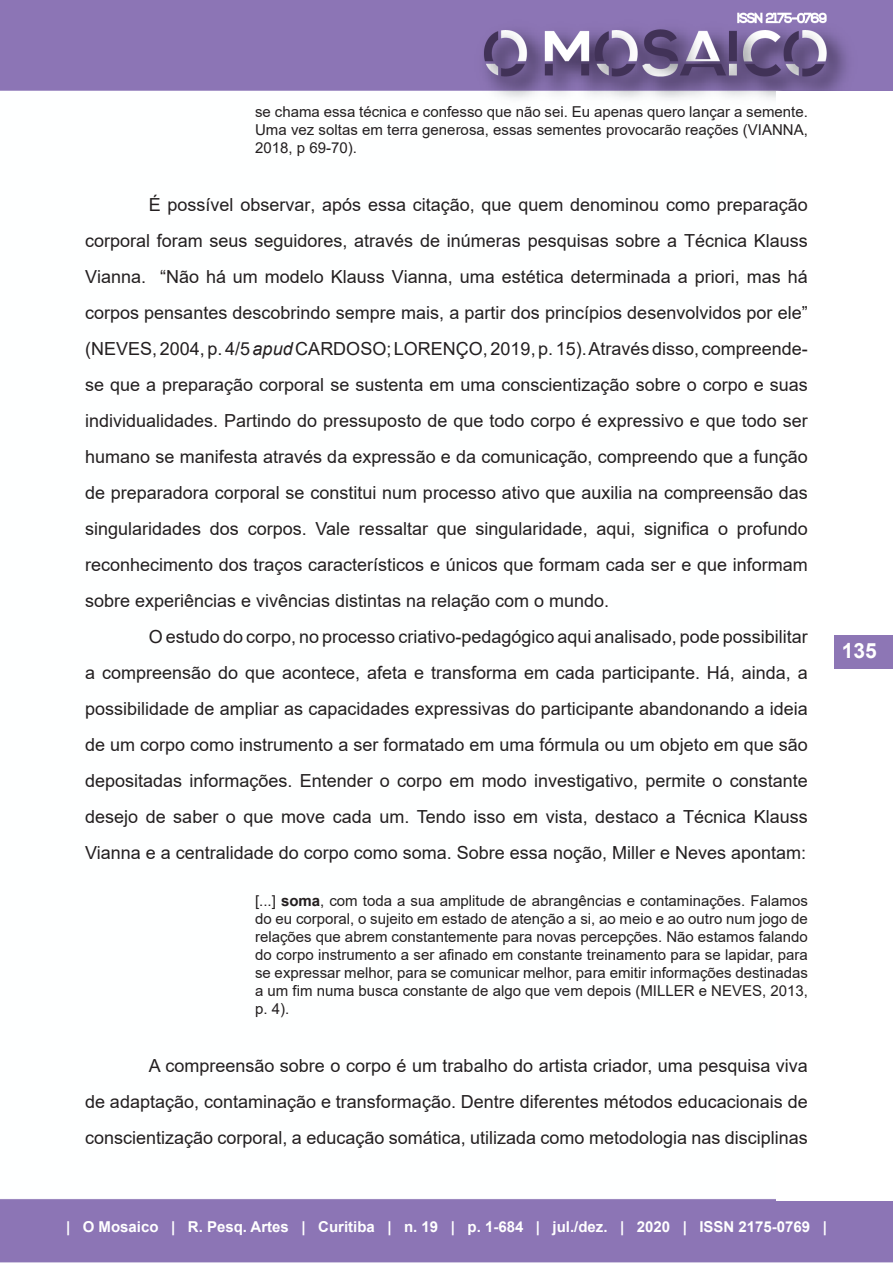
<style>
.page{position:relative;width:893px;height:1263px;background:#fff}
.page>*{position:absolute;margin:0;border:0;box-sizing:border-box;transform-origin:0 0}
.t1{font:700 21px "Arial";color:#fff}
.Corpo{font:18px/36px "Arial";color:#231f20;text-align:justify}
.citação{font:15px/18px "Arial";color:#231f20;text-align:justify}
.t2{font:700 15px "Arial";color:#fff}
.s1{font-style:italic}
.s2{font-weight:700}
</style>
<div class="page">
<img style="left:0;top:0;width:893px;height:1263px">
<div style="left:777px;top:92px;width:116px;height:1109px;background:#fff"></div>
<div style="left:834px;top:635px;width:59px;height:33px;background:#8d76b5"></div>
<p class="citação" style="left:255px;top:103px;width:554px">se chama essa técnica e confesso que não sei. Eu apenas quero lançar a semente.<br>Uma vez soltas em terra generosa, essas sementes provocarão reações (VIANNA, 2018, p 69-70).</p>
<p class="Corpo" style="left:85px;top:186px;width:724px;text-indent:64px">É possível observar, após essa citação, que quem denominou como preparação corporal foram seus seguidores, através de inúmeras pesquisas sobre a Técnica Klauss Vianna. “Não há um modelo Klauss Vianna, uma estética determinada a priori, mas há corpos pensantes descobrindo sempre mais, a partir dos princípios desenvolvidos por ele” (NEVES, 2004, p. 4/5 <span class="s1">apud</span> CARDOSO; LORENÇO, 2019, p. 15). Através disso, compreende&shy;se que a preparação corporal se sustenta em uma conscientização sobre o corpo e suas individualidades. Partindo do pressuposto de que todo corpo é expressivo e que todo ser humano se manifesta através da expressão e da comunicação, compreendo que a função de preparadora corporal se constitui num processo ativo que auxilia na compreensão das singularidades dos corpos. Vale ressaltar que singularidade, aqui, significa o profundo reconhecimento dos traços característicos e únicos que formam cada ser e que informam sobre experiências e vivências distintas na relação com o mundo.</p>
<p class="Corpo" style="left:85px;top:618px;width:724px;text-indent:64px">O estudo do corpo, no processo criativo-pedagógico aqui analisado, pode possibilitar a compreensão do que acontece, afeta e transforma em cada participante. Há, ainda, a possibilidade de ampliar as capacidades expressivas do participante abandonando a ideia de um corpo como instrumento a ser formatado em uma fórmula ou um objeto em que são depositadas informações. Entender o corpo em modo investigativo, permite o constante desejo de saber o que move cada um. Tendo isso em vista, destaco a Técnica Klauss Vianna e a centralidade do corpo como soma. Sobre essa noção, Miller e Neves apontam:</p>
<p class="citação" style="left:255px;top:892px;width:554px">[...] <span class="s2">soma</span>, com toda a sua amplitude de abrangências e contaminações. Falamos do eu corporal, o sujeito em estado de atenção a si, ao meio e ao outro num jogo de relações que abrem constantemente para novas percepções. Não estamos falando do corpo instrumento a ser afinado em constante treinamento para se lapidar, para se expressar melhor, para se comunicar melhor, para emitir informações destinadas a um fim numa busca constante de algo que vem depois (MILLER e NEVES, 2013, p. 4).</p>
<p class="Corpo" style="left:85px;top:1047px;width:724px;text-indent:64px">A compreensão sobre o corpo é um trabalho do artista criador, uma pesquisa viva de adaptação, contaminação e transformação. Dentre diferentes métodos educacionais de conscientização corporal, a educação somática, utilizada como metodologia nas disciplinas</p>
<p class="t1" style="left:842px;top:636px;width:37px">135</p>
<p class="t2" style="left:66px;top:1216px;width:762px">| O Mosaico | R. Pesq. Artes | Curitiba | n. 19 | p. 1-684 | jul./dez. | 2020 | ISSN 2175-0769 |</p>
</div>
